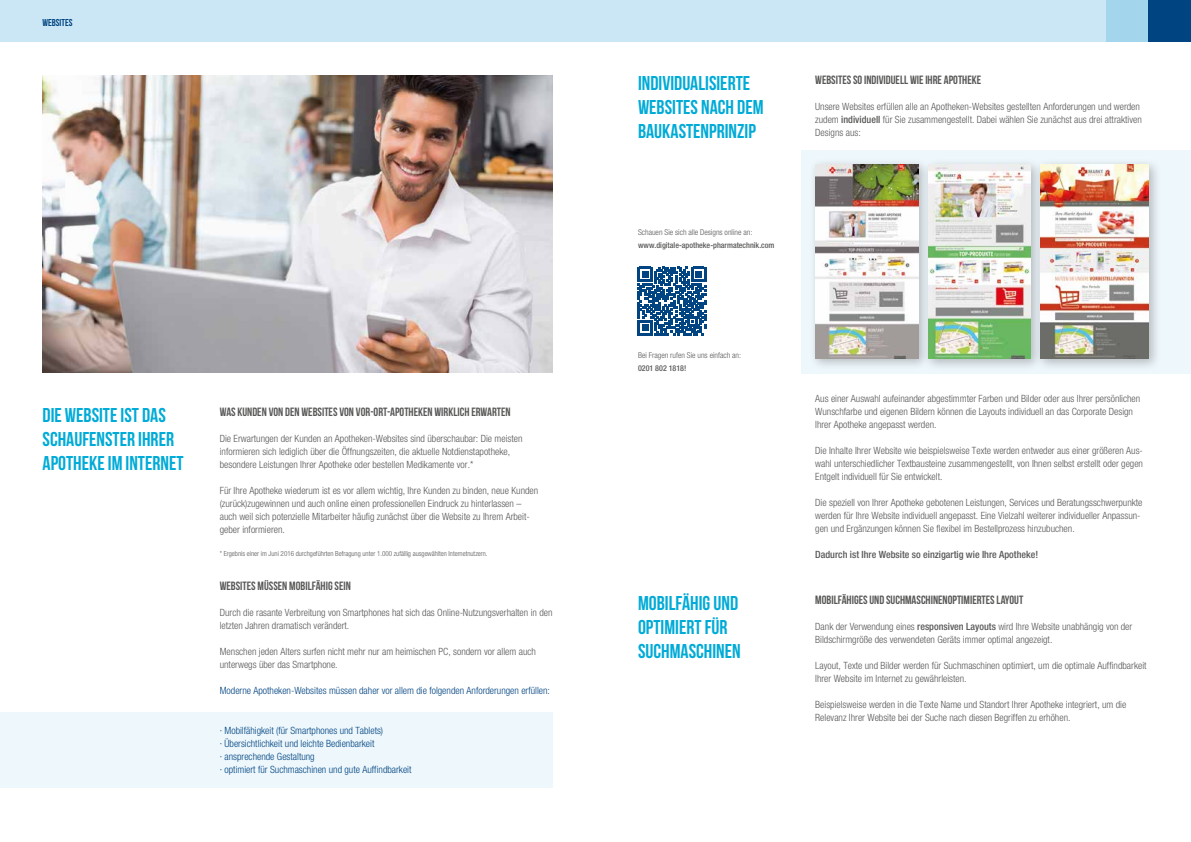
<style>
.page{position:relative;width:1191px;height:842px;background:#fff}
.page>*{position:absolute;margin:0;border:0;box-sizing:border-box;transform-origin:0 0}
.t1{font:20px/24px "Bebas Neue";color:#00abd7}
.t2{font:12px "Bebas Neue";color:#575756}
.t3{font:300 condensed 10px/13px "Helvetica Neue LT";color:#575756}
.t4{font:300 condensed 10px/13px "Helvetica Neue LT";color:#004481}
.t5{font:500 condensed 10px "Helvetica Neue LT";color:#575756}
.t6{font:10px "Bebas Neue";color:#004481}
.t7{font:300 condensed 8px "Helvetica Neue LT";color:#575756}
.t8{font:500 condensed 8px "Helvetica Neue LT";color:#575756}
.t9{font:300 condensed 7px "Helvetica Neue LT";color:#575756}
.s1{font-weight:500}
</style>
<div class="page">
<div style="left:1106px;top:0;width:42px;height:42px;background:#a3d6ed"></div>
<div style="left:1px;top:0;width:1105px;height:42px;background:#cbe7f5"></div>
<div style="left:1148px;top:0;width:43px;height:42px;background:#004481"></div>
<img style="left:43px;top:75px;width:510px;height:298px">
<div style="left:0;top:712px;width:553px;height:75px;background:#eef7fc"></div>
<div style="left:801px;top:150px;width:390px;height:223px;background:#eef7fc"></div>
<div style="left:808px;top:158px;width:123px;height:213px;background:#000;opacity:.25"></div>
<img style="left:815px;top:164px;width:103px;height:195px">
<div style="left:922px;top:158px;width:121px;height:214px;background:#000;opacity:.25"></div>
<img style="left:928px;top:164px;width:102px;height:195px">
<div style="left:1033px;top:158px;width:128px;height:214px;background:#000;opacity:.25"></div>
<img style="left:1040px;top:164px;width:108px;height:195px">
<svg style="left:638px;top:267px;width:68px;height:68px"></svg>
<p class="t6" style="left:43px;top:17px;width:31px">WEBSITES</p>
<h1 class="t1" style="left:43px;top:403px;width:142px">DIE WEBSITE IST DAS<br>SCHAUFENSTER IHRER<br>APOTHEKE IM INTERNET</h1>
<p class="t2" style="left:220px;top:405px;width:292px">WAS KUNDEN VON DEN WEBSITES VON VOR-ORT-APOTHEKEN WIRKLICH ERWARTEN</p>
<p class="t3" style="left:220px;top:432px;width:304px">Die Erwartungen der Kunden an Apotheken-Websites sind überschaubar: Die meisten informieren sich lediglich über die Öffnungszeiten, die aktuelle Notdienstapotheke, besondere Leistungen Ihrer Apotheke oder bestellen Medikamente vor.*</p>
<p class="t3" style="left:220px;top:484px;width:320px">Für Ihre Apotheke wiederum ist es vor allem wichtig, Ihre Kunden zu binden, neue Kunden (zurück)zugewinnen und auch online einen professionellen Eindruck zu hinterlassen – auch weil sich potenzielle Mitarbeiter häufig zunächst über die Website zu Ihrem Arbeit&shy;geber informieren.</p>
<p class="t9" style="left:220px;top:549px;width:269px">* Ergebnis einer im Juni 2016 durchgeführten Befragung unter 1.000 zufällig ausgewählten Internetnutzern.</p>
<p class="t2" style="left:220px;top:579px;width:133px">WEBSITES MÜSSEN MOBILFÄHIG SEIN</p>
<p class="t3" style="left:220px;top:606px;width:334px">Durch die rasante Verbreitung von Smartphones hat sich das Online-Nutzungsverhalten in den letzten Jahren dramatisch verändert.</p>
<p class="t3" style="left:220px;top:645px;width:318px">Menschen jeden Alters surfen nicht mehr nur am heimischen PC, sondern vor allem auch unterwegs über das Smartphone.</p>
<p class="t4" style="left:220px;top:684px;width:332px">Moderne Apotheken-Websites müssen daher vor allem die folgenden Anforderungen erfüllen:</p>
<p class="t4" style="left:220px;top:724px;width:193px">· Mobilfähigkeit (für Smartphones und Tablets)<br>· Übersichtlichkeit und leichte Bedienbarkeit<br>· ansprechende Gestaltung<br>· optimiert für Suchmaschinen und gute Auffindbarkeit</p>
<h1 class="t1" style="left:638px;top:71px;width:127px">INDIVIDUALISIERTE<br>WEBSITES NACH DEM<br>BAUKASTENPRINZIP</h1>
<p class="t2" style="left:815px;top:73px;width:167px">WEBSITES SO INDIVIDUELL WIE IHRE APOTHEKE</p>
<p class="t3" style="left:815px;top:100px;width:328px">Unsere Websites erfüllen alle an Apotheken-Websites gestellten Anforderungen und werden zudem <span class="s1">individuell</span> für Sie zusammengestellt. Dabei wählen Sie zunächst aus drei attraktiven<br>Designs aus:</p>
<p class="t7" style="left:638px;top:228px;width:116px">Schauen Sie sich alle Designs online an:</p>
<p class="t8" style="left:638px;top:241px;width:138px">www.digitale-apotheke-pharmatechnik.com</p>
<p class="t7" style="left:638px;top:351px;width:105px">Bei Fragen rufen Sie uns einfach an:</p>
<p class="t8" style="left:638px;top:363px;width:50px">0201 802 1818!</p>
<p class="t3" style="left:815px;top:392px;width:326px">Aus einer Auswahl aufeinander abgestimmter Farben und Bilder oder aus Ihrer persönlichen<br>Wunschfarbe und eigenen Bildern können die Layouts individuell an das Corporate Design<br>Ihrer Apotheke angepasst werden.</p>
<p class="t3" style="left:815px;top:444px;width:329px;text-align:justify">Die Inhalte Ihrer Website wie beispielsweise Texte werden entweder aus einer größeren Aus&shy;wahl unterschiedlicher Textbausteine zusammengestellt, von Ihnen selbst erstellt oder gegen Entgelt individuell für Sie entwickelt.</p>
<p class="t3" style="left:815px;top:496px;width:329px">Die speziell von Ihrer Apotheke gebotenen Leistungen, Services und Beratungsschwerpunkte werden für Ihre Website individuell angepasst. Eine Vielzahl weiterer individueller Anpassun&shy;gen und Ergänzungen können Sie flexibel im Bestellprozess hinzubuchen.</p>
<p class="t5" style="left:815px;top:549px;width:224px">Dadurch ist Ihre Website so einzigartig wie Ihre Apotheke!</p>
<h1 class="t1" style="left:638px;top:591px;width:104px">MOBILFÄHIG UND<br>OPTIMIERT FÜR<br>SUCHMASCHINEN</h1>
<p class="t2" style="left:815px;top:593px;width:210px">MOBILFÄHIGES UND SUCHMASCHINENOPTIMIERTES LAYOUT</p>
<p class="t3" style="left:815px;top:620px;width:318px">Dank der Verwendung eines <span class="s1">responsiven Layouts</span> wird Ihre Website unabhängig von der<br>Bildschirmgröße des verwendeten Geräts immer optimal angezeigt.</p>
<p class="t3" style="left:815px;top:659px;width:333px">Layout, Texte und Bilder werden für Suchmaschinen optimiert, um die optimale Auffindbarkeit<br>Ihrer Website im Internet zu gewährleisten.</p>
<p class="t3" style="left:815px;top:698px;width:313px">Beispielsweise werden in die Texte Name und Standort Ihrer Apotheke integriert, um die<br>Relevanz Ihrer Website bei der Suche nach diesen Begriffen zu erhöhen.</p>
</div>
